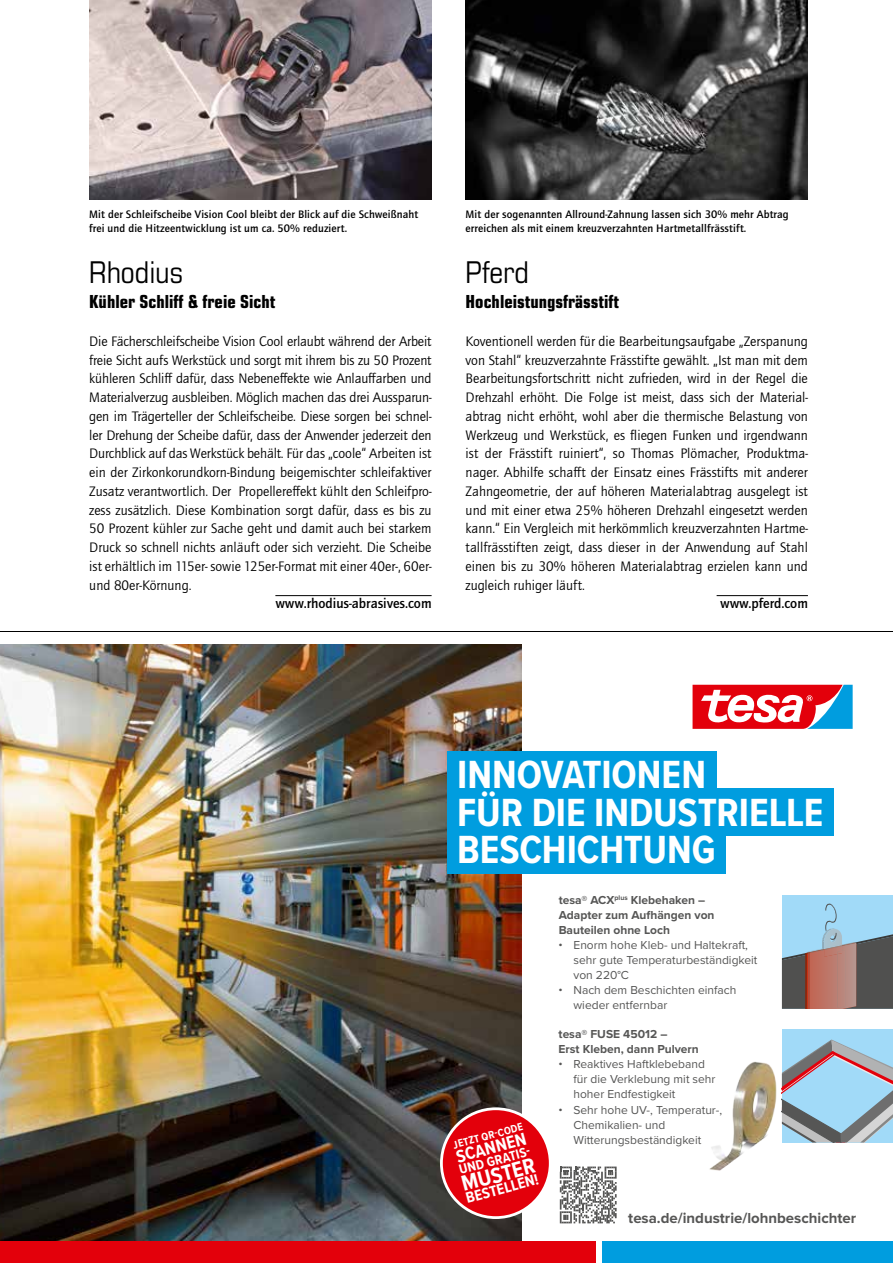
<style>
.page{position:relative;width:893px;height:1263px;background:#fff}
.page>*{position:absolute;margin:0;border:0;box-sizing:border-box;transform-origin:0 0}
.t1{font:700 40.8px/37.3px "Proxima Nova Cond";color:#fff}
.t2{font:condensed 30px "Eurostile LT Std";color:#000}
.t3{font:700 22.65px "Proxima Nova Cond";color:#fff}
.t4{font:700 18.3px "Proxima Nova Cond";color:#fff}
.t5{font:700 condensed 18px "Eurostile LT Std";color:#000}
.t6{font:700 15.75px "Proxima Nova Cond";color:#fff}
.t7{font:700 15px "Proxima Nova";color:#565655}
.t8{font:14.25px/18.8px "Quay Sans ITC Std";color:#000;text-align:justify}
.t9{font:500 14.25px "Quay Sans ITC Std";color:#000}
.t10{font:700 13.95px "Proxima Nova Cond";color:#fff}
.t11{font:12px/15px "Proxima Nova";color:#565655}
.t12{font:700 12px/15px "Proxima Nova";color:#565655}
.t13{font:500 11.25px/14.2px "Quay Sans ITC Std";letter-spacing:.01em;color:#000}
.t14{font:700 11.1px "Proxima Nova Cond";color:#fff}
</style>
<div class="page">
<img style="left:0;top:644px;width:521px;height:598px">
<div style="left:447px;top:788px;width:386px;height:48px;background:#009ddf"></div>
<div style="left:447px;top:836px;width:279px;height:37px;background:#009ddf"></div>
<div style="left:447px;top:751px;width:269px;height:37px;background:#009ddf"></div>
<div style="left:0;top:1242px;width:596px;height:21px;background:#e3000b"></div>
<div style="left:602px;top:1242px;width:291px;height:21px;background:#009ddf"></div>
<svg style="left:692px;top:684px;width:161px;height:45px"></svg>
<div style="left:782px;top:895px;width:111px;height:114px;background:#a1daf8"></div>
<svg style="left:782px;top:903px;width:111px;height:106px"></svg>
<div style="left:782px;top:1029px;width:111px;height:113px;background:#a1daf8"></div>
<svg style="left:806px;top:1039px;width:87px;height:103px"></svg>
<svg style="left:560px;top:1166px;width:57px;height:57px"></svg>
<svg style="left:440px;top:1107px;width:112px;height:112px"></svg>
<div style="left:443px;top:1110px;width:106px;height:106px;background:#e3000b;border-radius:50%"></div>
<img style="left:709px;top:1057px;width:97px;height:114px">
<hr style="left:0;top:631px;width:893px;height:1px;background:#000">
<hr style="left:275px;top:595px;width:157px;height:1px;background:#000">
<img style="left:89px;top:0;width:343px;height:199px">
<hr style="left:717px;top:595px;width:91px;height:1px;background:#000">
<img style="left:466px;top:0;width:342px;height:199px">
<p class="t13" style="left:89px;top:207px;width:330px">Mit der Schleifscheibe Vision Cool bleibt der Blick auf die Schweißnaht frei und die Hitzeentwicklung ist um ca. 50% reduziert.</p>
<h2 class="t2" style="left:89px;top:255px;width:95px">Rhodius</h2>
<p class="t5" style="left:89px;top:291px;width:188px">Kühler Schliff &amp; freie Sicht</p>
<p class="t8" style="left:89px;top:332px;width:344px">Die Fächerschleifscheibe Vision Cool erlaubt während der Arbeit freie Sicht aufs Werkstück und sorgt mit ihrem bis zu 50 Prozent kühleren Schliff dafür, dass Nebeneffekte wie Anlauffarben und Materialverzug ausbleiben. Möglich machen das drei Aussparun&shy;gen im Trägerteller der Schleifscheibe. Diese sorgen bei schnel&shy;ler Drehung der Scheibe dafür, dass der Anwender jederzeit den Durchblick auf das Werkstück behält. Für das „coole“ Arbeiten ist ein der Zirkonkorundkorn-Bindung beigemischter schleifaktiver Zusatz verantwortlich. Der Propellereffekt kühlt den Schleifpro&shy;zess zusätzlich. Diese Kombination sorgt dafür, dass es bis zu 50 Prozent kühler zur Sache geht und damit auch bei starkem Druck so schnell nichts anläuft oder sich verzieht. Die Scheibe ist erhältlich im 115er- sowie 125er-Format mit einer 40er-, 60er&shy;und 80er-Körnung.</p>
<p class="t9" style="left:275px;top:596px;width:158px">www.rhodius-abrasives.com</p>
<p class="t13" style="left:466px;top:207px;width:325px">Mit der sogenannten Allround-Zahnung lassen sich 30% mehr Abtrag erreichen als mit einem kreuzverzahnten Hartmetallfrässtift.</p>
<h2 class="t2" style="left:466px;top:255px;width:65px">Pferd</h2>
<p class="t5" style="left:466px;top:291px;width:155px">Hochleistungsfrässtift</p>
<p class="t8" style="left:466px;top:332px;width:344px">Koventionell werden für die Bearbeitungsaufgabe „Zerspanung von Stahl“ kreuzverzahnte Frässtifte gewählt. „Ist man mit dem Bearbeitungsfortschritt nicht zufrieden, wird in der Regel die Drehzahl erhöht. Die Folge ist meist, dass sich der Material&shy;abtrag nicht erhöht, wohl aber die thermische Belastung von Werkzeug und Werkstück, es fliegen Funken und irgendwann ist der Frässtift ruiniert“, so Thomas Plömacher, Produktma&shy;nager. Abhilfe schafft der Einsatz eines Frässtifts mit anderer Zahngeometrie, der auf höheren Materialabtrag ausgelegt ist und mit einer etwa 25% höheren Drehzahl eingesetzt werden kann.“ Ein Vergleich mit herkömmlich kreuzverzahnten Hartme&shy;tallfrässtiften zeigt, dass dieser in der Anwendung auf Stahl einen bis zu 30% höheren Materialabtrag erzielen kann und zugleich ruhiger läuft.</p>
<p class="t9" style="left:720px;top:596px;width:89px">www.pferd.com</p>
<h1 class="t1" style="left:457px;top:757px;width:250px">INNOVATIONEN</h1>
<h1 class="t1" style="left:457px;top:795px;width:368px">FÜR DIE INDUSTRIELLE<br>BESCHICHTUNG</h1>
<p class="t14" style="left:452px;top:1138px;width:73px;rotate:-15deg">JETZT QR-CODE</p>
<p class="t4" style="left:454px;top:1146px;width:73px;rotate:-15deg">SCANNEN</p>
<p class="t10" style="left:457px;top:1162px;width:78px;rotate:-15deg">UND GRATIS-</p>
<h3 class="t3" style="left:458px;top:1171px;width:77px;rotate:-15deg">MUSTER</h3>
<p class="t6" style="left:464px;top:1189px;width:76px;rotate:-15deg">BESTELLEN!</p>
<p class="t12" style="left:559px;top:893px;width:157px">tesa® ACX<sup>plus</sup> Klebehaken –<br>Adapter zum Aufhängen von<br>Bauteilen ohne Loch</p>
<p class="t11" style="left:573px;top:937px;width:185px;text-indent:-15px">• Enorm hohe Kleb- und Haltekraft, sehr gute Temperaturbeständigkeit von 220°C</p>
<p class="t11" style="left:573px;top:982px;width:164px;text-indent:-15px">• Nach dem Beschichten einfach wieder entfernbar</p>
<p class="t12" style="left:559px;top:1027px;width:142px">tesa® FUSE 45012 –<br>Erst Kleben, dann Pulvern</p>
<p class="t11" style="left:573px;top:1057px;width:144px;text-indent:-15px">• Reaktives Haftklebeband für die Verklebung mit sehr hoher Endfestigkeit</p>
<p class="t11" style="left:573px;top:1102px;width:150px;text-indent:-15px">• Sehr hohe UV-, Temperatur-,<br>Chemikalien- und<br>Witterungsbeständigkeit</p>
<p class="t7" style="left:628px;top:1209px;width:230px">tesa.de/industrie/lohnbeschichter</p>
</div>
